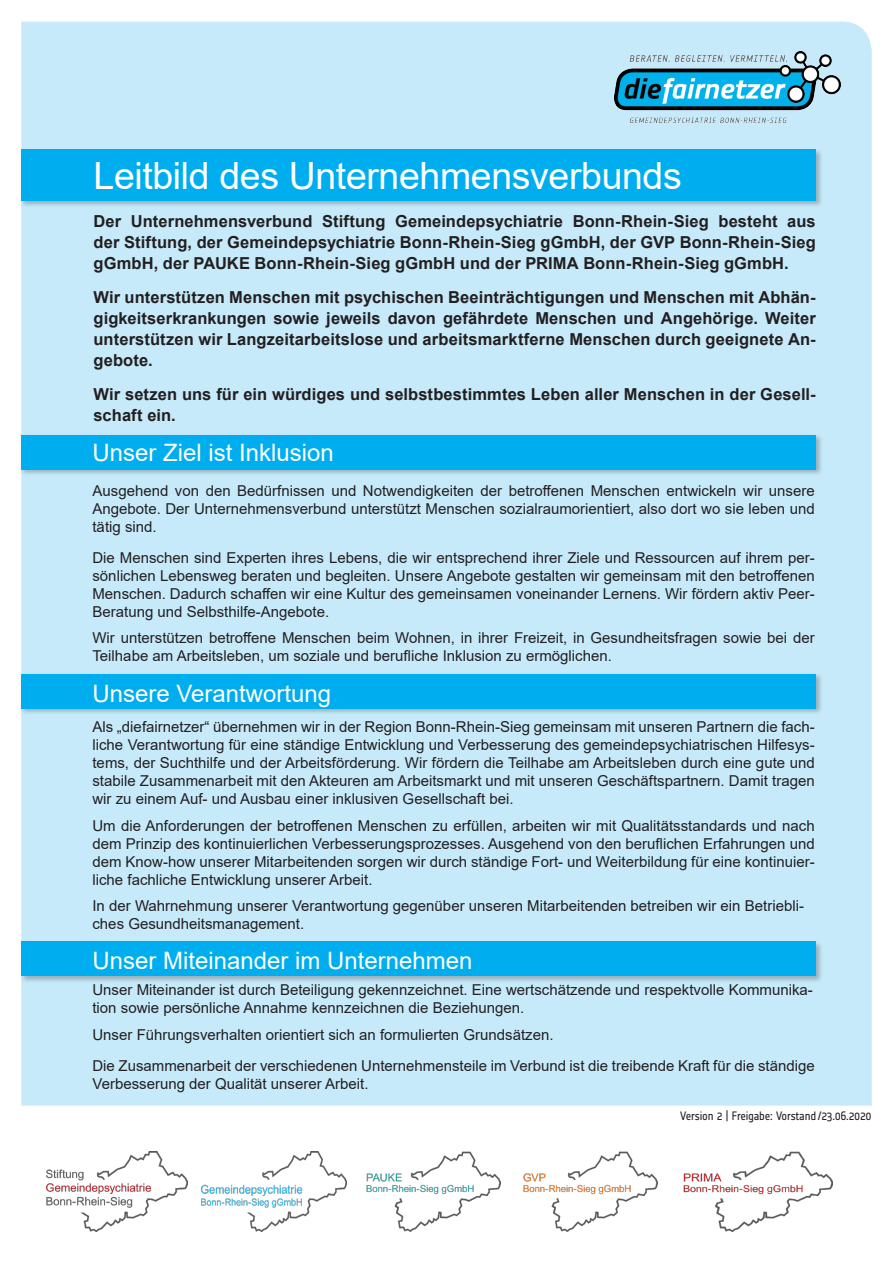
<style>
.page{position:relative;width:893px;height:1263px;background:#fff}
.page>*{position:absolute;margin:0;border:0;box-sizing:border-box;transform-origin:0 0}
.t1{font:37.5px "Arial";letter-spacing:-.01em;color:#fff}
.t2{font:24px "Arial";color:#fff}
.t3{font:700 16.5px/21px "Arial";letter-spacing:.005em;color:#231f20;text-align:justify}
.t4{font:15px/18px "Arial";color:#231f20;text-align:justify}
.t5{font:12px "Notes";letter-spacing:-.015em;color:#231f20}
</style>
<div class="page">
<div style="left:21px;top:22px;width:851px;height:1084px;background:#c6eafa"></div>
<div style="left:20px;top:148px;width:803px;height:60px;background:#231f20;opacity:.3"></div>
<div style="left:21px;top:149px;width:795px;height:51px;background:#00aeef"></div>
<div style="left:20px;top:433px;width:803px;height:44px;background:#231f20;opacity:.3"></div>
<div style="left:21px;top:435px;width:795px;height:34px;background:#00aeef"></div>
<img style="left:523px;top:1151px;width:135px;height:81px">
<img style="left:202px;top:1151px;width:144px;height:81px">
<img style="left:684px;top:1151px;width:148px;height:81px">
<div style="left:20px;top:672px;width:803px;height:43px;background:#231f20;opacity:.3"></div>
<div style="left:21px;top:674px;width:795px;height:34px;background:#00aeef"></div>
<div style="left:20px;top:940px;width:803px;height:43px;background:#231f20;opacity:.3"></div>
<div style="left:21px;top:942px;width:795px;height:34px;background:#00aeef"></div>
<img style="left:615px;top:51px;width:226px;height:72px">
<img style="left:366px;top:1151px;width:135px;height:81px">
<img style="left:46px;top:1151px;width:141px;height:81px">
<p class="t1" style="left:94px;top:150px;width:590px">Leitbild des Unternehmensverbunds</p>
<p class="t3" style="left:94px;top:211px;width:724px">Der Unternehmensverbund Stiftung Gemeindepsychiatrie Bonn-Rhein-Sieg besteht aus der Stiftung, der Gemeindepsychiatrie Bonn-Rhein-Sieg gGmbH, der GVP Bonn-Rhein-Sieg gGmbH, der PAUKE Bonn-Rhein-Sieg gGmbH und der PRIMA Bonn-Rhein-Sieg gGmbH.</p>
<p class="t3" style="left:94px;top:287px;width:724px">Wir unterstützen Menschen mit psychischen Beeinträchtigungen und Menschen mit Abhän&shy;gigkeitserkrankungen sowie jeweils davon gefährdete Menschen und Angehörige. Weiter unterstützen wir Langzeitarbeitslose und arbeitsmarktferne Menschen durch geeignete An&shy;gebote.</p>
<p class="t3" style="left:94px;top:384px;width:724px">Wir setzen uns für ein würdiges und selbstbestimmtes Leben aller Menschen in der Gesell&shy;schaft ein.</p>
<p class="t2" style="left:92px;top:436px;width:243px">Unser Ziel ist Inklusion</p>
<p class="t4" style="left:92px;top:482px;width:724px">Ausgehend von den Bedürfnissen und Notwendigkeiten der betroffenen Menschen entwickeln wir unsere Angebote. Der Unternehmensverbund unterstützt Menschen sozialraumorientiert, also dort wo sie leben und tätig sind.</p>
<p class="t4" style="left:92px;top:548px;width:724px">Die Menschen sind Experten ihres Lebens, die wir entsprechend ihrer Ziele und Ressourcen auf ihrem per&shy;sönlichen Lebensweg beraten und begleiten. Unsere Angebote gestalten wir gemeinsam mit den betroffenen Menschen. Dadurch schaffen wir eine Kultur des gemeinsamen voneinander Lernens. Wir fördern aktiv Peer-Beratung und Selbsthilfe-Angebote.</p>
<p class="t4" style="left:92px;top:629px;width:724px">Wir unterstützen betroffene Menschen beim Wohnen, in ihrer Freizeit, in Gesundheitsfragen sowie bei der<br>Teilhabe am Arbeitsleben, um soziale und berufliche Inklusion zu ermöglichen.</p>
<p class="t2" style="left:92px;top:676px;width:240px">Unsere Verantwortung</p>
<p class="t4" style="left:92px;top:718px;width:724px">Als „diefairnetzer“ übernehmen wir in der Region Bonn-Rhein-Sieg gemeinsam mit unseren Partnern die fach&shy;liche Verantwortung für eine ständige Entwicklung und Verbesserung des gemeindepsychiatrischen Hilfesys&shy;tems, der Suchthilfe und der Arbeitsförderung. Wir fördern die Teilhabe am Arbeitsleben durch eine gute und stabile Zusammenarbeit mit den Akteuren am Arbeitsmarkt und mit unseren Geschäftspartnern. Damit tragen wir zu einem Auf- und Ausbau einer inklusiven Gesellschaft bei.</p>
<p class="t4" style="left:92px;top:816px;width:724px">Um die Anforderungen der betroffenen Menschen zu erfüllen, arbeiten wir mit Qualitätsstandards und nach dem Prinzip des kontinuierlichen Verbesserungsprozesses. Ausgehend von den beruflichen Erfahrungen und dem Know-how unserer Mitarbeitenden sorgen wir durch ständige Fort- und Weiterbildung für eine kontinuier&shy;liche fachliche Entwicklung unserer Arbeit.</p>
<p class="t4" style="left:92px;top:897px;width:713px">In der Wahrnehmung unserer Verantwortung gegenüber unseren Mitarbeitenden betreiben wir ein Betriebli&shy;ches Gesundheitsmanagement.</p>
<p class="t2" style="left:92px;top:944px;width:382px">Unser Miteinander im Unternehmen</p>
<p class="t4" style="left:92px;top:981px;width:722px">Unser Miteinander ist durch Beteiligung gekennzeichnet. Eine wertschätzende und respektvolle Kommunika&shy;tion sowie persönliche Annahme kennzeichnen die Beziehungen.</p>
<p class="t4" style="left:92px;top:1025px;width:463px">Unser Führungsverhalten orientiert sich an formulierten Grundsätzen.</p>
<p class="t4" style="left:92px;top:1056px;width:724px">Die Zusammenarbeit der verschiedenen Unternehmensteile im Verbund ist die treibende Kraft für die ständige<br>Verbesserung der Qualität unserer Arbeit.</p>
<p class="t5" style="left:680px;top:1108px;width:193px">Version 2 | Freigabe: Vorstand/23.06.2020</p>
</div>
